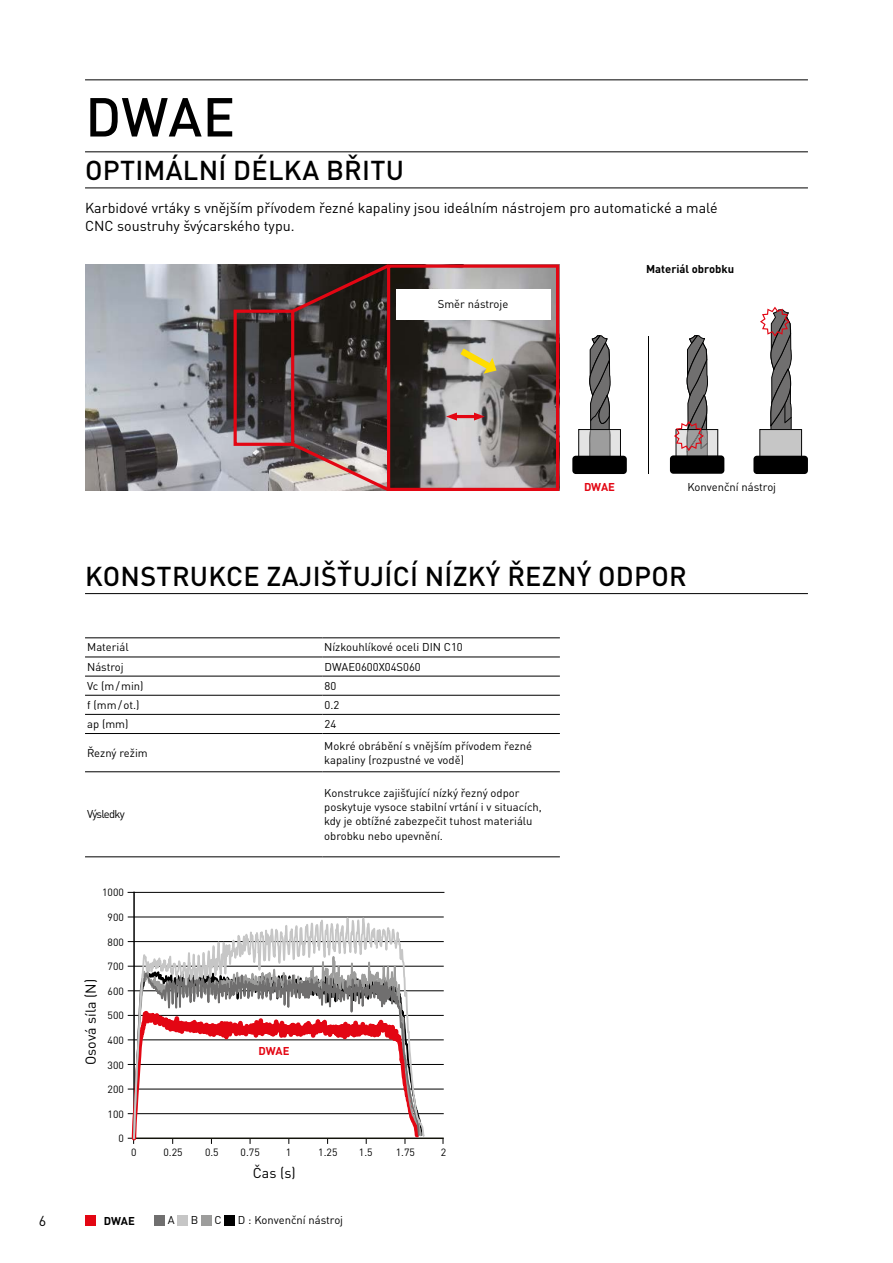
<style>
.page{position:relative;width:893px;height:1263px;background:#fff}
.page>*{position:absolute;margin:0;border:0;box-sizing:border-box;transform-origin:0 0}
.MHG_Headline_36_36pt{font:500 54px "DIN Pro";color:#000}
.MHG_Subline_18_24pt{font:500 27px "DIN Pro";letter-spacing:.01em;color:#000}
.MHG_Copytext_BASE_9{font:14.25px "DIN Pro";color:#000}
.MHG_Table_center_ali{font:14.25px "DIN Pro";color:#000}
.MHG_Table_left_align{font:11.25px/14.2px "DIN Pro";color:#000}
.MHG_Table_center_ali-2{font:11.25px "DIN Pro";color:#000}
.MHG_Table_center_ali-3{font:700 11.25px "DIN Pro";color:#000}
.MHG_Table_center_ali-4{font:700 11.25px "DIN Pro";letter-spacing:-.01em;color:#e30613}
.MHG_Table_left_align-2{font:11.25px "DIN Pro";letter-spacing:-.07em;color:#000}
.MHG_Table_left_align-3{font:700 11.25px "DIN Pro";color:#000}
.t1{font:10.5px "DIN Pro";letter-spacing:.005em;color:#000}
</style>
<div class="page">
<hr style="left:85px;top:79px;width:723px;height:1px;background:#000">
<hr style="left:85px;top:151px;width:723px;height:1px;background:#000">
<hr style="left:85px;top:637px;width:237px;height:1px;background:#000">
<hr style="left:322px;top:637px;width:238px;height:1px;background:#000">
<hr style="left:85px;top:657px;width:237px;height:1px;background:#000">
<hr style="left:322px;top:657px;width:238px;height:1px;background:#000">
<hr style="left:85px;top:676px;width:237px;height:1px;background:#000">
<hr style="left:322px;top:676px;width:238px;height:1px;background:#000">
<hr style="left:85px;top:695px;width:237px;height:1px;background:#000">
<hr style="left:322px;top:695px;width:238px;height:1px;background:#000">
<hr style="left:85px;top:714px;width:237px;height:1px;background:#000">
<hr style="left:322px;top:714px;width:238px;height:1px;background:#000">
<hr style="left:85px;top:733px;width:237px;height:1px;background:#000">
<hr style="left:322px;top:733px;width:238px;height:1px;background:#000">
<hr style="left:85px;top:771px;width:237px;height:1px;background:#000">
<hr style="left:322px;top:771px;width:238px;height:1px;background:#000">
<hr style="left:85px;top:856px;width:237px;height:1px;background:#000">
<hr style="left:322px;top:856px;width:238px;height:1px;background:#000">
<hr style="left:133px;top:892px;width:2px;height:247px;background:#000">
<hr style="left:128px;top:917px;width:316px;height:1px;background:#000">
<hr style="left:128px;top:941px;width:316px;height:1px;background:#000">
<hr style="left:128px;top:966px;width:316px;height:1px;background:#000">
<hr style="left:128px;top:990px;width:316px;height:1px;background:#000">
<hr style="left:128px;top:1015px;width:316px;height:1px;background:#000">
<hr style="left:128px;top:1039px;width:316px;height:1px;background:#000">
<hr style="left:128px;top:1064px;width:316px;height:1px;background:#000">
<hr style="left:128px;top:1089px;width:316px;height:1px;background:#000">
<hr style="left:128px;top:1113px;width:316px;height:1px;background:#000">
<hr style="left:133px;top:1137px;width:311px;height:2px;background:#13130a">
<hr style="left:128px;top:892px;width:316px;height:1px;background:#000">
<svg style="left:132px;top:916px;width:294px;height:224px"></svg>
<svg style="left:759px;top:307px;width:43px;height:149px"></svg>
<hr style="left:648px;top:336px;width:1px;height:138px;background:#000">
<svg style="left:674px;top:335px;width:44px;height:120px"></svg>
<svg style="left:578px;top:335px;width:43px;height:121px"></svg>
<div style="left:572px;top:456px;width:55px;height:18px;background:#000;border-radius:3px"></div>
<div style="left:670px;top:455px;width:54px;height:19px;background:#000;border-radius:3px"></div>
<div style="left:753px;top:456px;width:55px;height:18px;background:#000;border-radius:3px"></div>
<img style="left:85px;top:264px;width:470px;height:227px">
<div style="left:387px;top:264px;width:172px;height:227px;border:3px solid #e30613"></div>
<div style="left:234px;top:310px;width:60px;height:136px;border:3px solid #e30613"></div>
<svg style="left:288px;top:440px;width:104px;height:51px;background:#ab918e"></svg>
<svg style="left:453px;top:343px;width:46px;height:33px;background:#c9c29a"></svg>
<hr style="left:454px;top:415px;width:23px;height:3px;background:#e30613">
<svg style="left:446px;top:413px;width:11px;height:7px"></svg>
<svg style="left:474px;top:413px;width:11px;height:7px"></svg>
<svg style="left:288px;top:264px;width:104px;height:52px;background:#412a2a"></svg>
<div style="left:396px;top:289px;width:154px;height:30px;background:#fff"></div>
<div style="left:85px;top:1215px;width:10px;height:11px;background:#e30613"></div>
<hr style="left:85px;top:593px;width:723px;height:1px;background:#000">
<hr style="left:85px;top:188px;width:723px;height:1px;background:#000">
<div style="left:155px;top:1215px;width:10px;height:11px;background:#706f6f"></div>
<div style="left:177px;top:1215px;width:11px;height:11px;background:#c6c6c6"></div>
<div style="left:201px;top:1215px;width:11px;height:11px;background:#9d9d9c"></div>
<div style="left:224px;top:1215px;width:11px;height:11px;background:#000"></div>
<p class="MHG_Headline_36_36pt" style="left:85px;top:73px;width:151px">DWAE</p>
<p class="MHG_Subline_18_24pt" style="left:85px;top:148px;width:320px">OPTIMÁLNÍ DÉLKA BŘITU</p>
<p class="MHG_Copytext_BASE_9" style="left:85px;top:196px;width:634px">Karbidové vrtáky s vnějším přívodem řezné kapaliny jsou ideálním nástrojem pro automatické a malé</p>
<p class="MHG_Copytext_BASE_9" style="left:85px;top:214px;width:211px">CNC soustruhy švýcarského typu.</p>
<p class="MHG_Table_center_ali-3" style="left:646px;top:260px;width:90px">Materiál obrobku</p>
<p class="MHG_Table_center_ali-2" style="left:438px;top:295px;width:72px">Směr nástroje</p>
<p class="MHG_Copytext_BASE_9" style="left:39px;top:1209px;width:9px">6</p>
<p class="MHG_Table_center_ali-4" style="left:584px;top:477px;width:33px">DWAE</p>
<p class="MHG_Table_center_ali-2" style="left:687px;top:478px;width:90px">Konvenční nástroj</p>
<p class="MHG_Subline_18_24pt" style="left:85px;top:554px;width:603px">KONSTRUKCE ZAJIŠŤUJÍCÍ NÍZKÝ ŘEZNÝ ODPOR</p>
<p class="MHG_Table_left_align" style="left:87px;top:639px;width:43px">Materiál</p>
<p class="MHG_Table_left_align" style="left:324px;top:639px;width:140px">Nízkouhlíkové oceli DIN C10</p>
<p class="MHG_Table_left_align" style="left:87px;top:658px;width:38px">Nástroj</p>
<p class="MHG_Table_left_align" style="left:87px;top:677px;width:58px">Vc (m/min)</p>
<p class="MHG_Table_left_align" style="left:87px;top:696px;width:54px">f (mm/ot.)</p>
<p class="MHG_Table_left_align" style="left:87px;top:716px;width:43px">ap (mm)</p>
<p class="MHG_Table_left_align" style="left:87px;top:744px;width:62px">Řezný režim</p>
<p class="MHG_Table_left_align" style="left:324px;top:737px;width:209px">Mokré obrábění s vnějším přívodem řezné kapaliny (rozpustné ve vodě)</p>
<p class="MHG_Table_left_align" style="left:325px;top:658px;width:98px">DWAE0600X04S060</p>
<p class="MHG_Table_left_align" style="left:325px;top:678px;width:13px">80</p>
<p class="MHG_Table_left_align" style="left:325px;top:697px;width:16px">0.2</p>
<p class="MHG_Table_left_align" style="left:325px;top:716px;width:13px">24</p>
<p class="MHG_Table_left_align-2" style="left:87px;top:805px;width:39px">Výsledky</p>
<p class="t1" style="left:102px;top:884px;width:23px">1000</p>
<p class="t1" style="left:108px;top:909px;width:18px">900</p>
<p class="t1" style="left:108px;top:933px;width:18px">800</p>
<p class="MHG_Table_center_ali" style="left:80px;top:1065px;width:87px;rotate:-90deg">Osová síla (N)</p>
<p class="t1" style="left:108px;top:958px;width:18px">700</p>
<p class="t1" style="left:108px;top:983px;width:18px">600</p>
<p class="t1" style="left:108px;top:1007px;width:18px">500</p>
<p class="t1" style="left:108px;top:1032px;width:18px">400</p>
<p class="t1" style="left:108px;top:1056px;width:18px">300</p>
<p class="t1" style="left:108px;top:1081px;width:18px">200</p>
<p class="t1" style="left:108px;top:1106px;width:18px">100</p>
<p class="t1" style="left:118px;top:1130px;width:7px">0</p>
<p class="MHG_Table_left_align" style="left:324px;top:785px;width:219px">Konstrukce zajišťující nízký řezný odpor poskytuje vysoce stabilní vrtání i v situacích, kdy je obtížné zabezpečit tuhost materiálu obrobku nebo upevnění.</p>
<p class="MHG_Table_center_ali-4" style="left:259px;top:1042px;width:33px">DWAE</p>
<p class="t1" style="left:131px;top:1143px;width:7px">0</p>
<p class="t1" style="left:163px;top:1143px;width:21px">0.25</p>
<p class="t1" style="left:205px;top:1143px;width:15px">0.5</p>
<p class="t1" style="left:241px;top:1143px;width:21px">0.75</p>
<p class="t1" style="left:286px;top:1143px;width:7px">1</p>
<p class="t1" style="left:318px;top:1143px;width:21px">1.25</p>
<p class="t1" style="left:359px;top:1143px;width:15px">1.5</p>
<p class="t1" style="left:396px;top:1143px;width:21px">1.75</p>
<p class="t1" style="left:441px;top:1143px;width:7px">2</p>
<p class="MHG_Table_left_align-3" style="left:104px;top:1211px;width:33px">DWAE</p>
<p class="MHG_Table_center_ali" style="left:253px;top:1161px;width:44px">Čas (s)</p>
<p class="MHG_Table_left_align" style="left:168px;top:1212px;width:8px">A</p>
<p class="MHG_Table_left_align" style="left:191px;top:1212px;width:9px">B</p>
<p class="MHG_Table_left_align" style="left:214px;top:1212px;width:9px">C</p>
<p class="MHG_Table_left_align" style="left:238px;top:1212px;width:107px">D : Konvenční nástroj</p>
</div>
